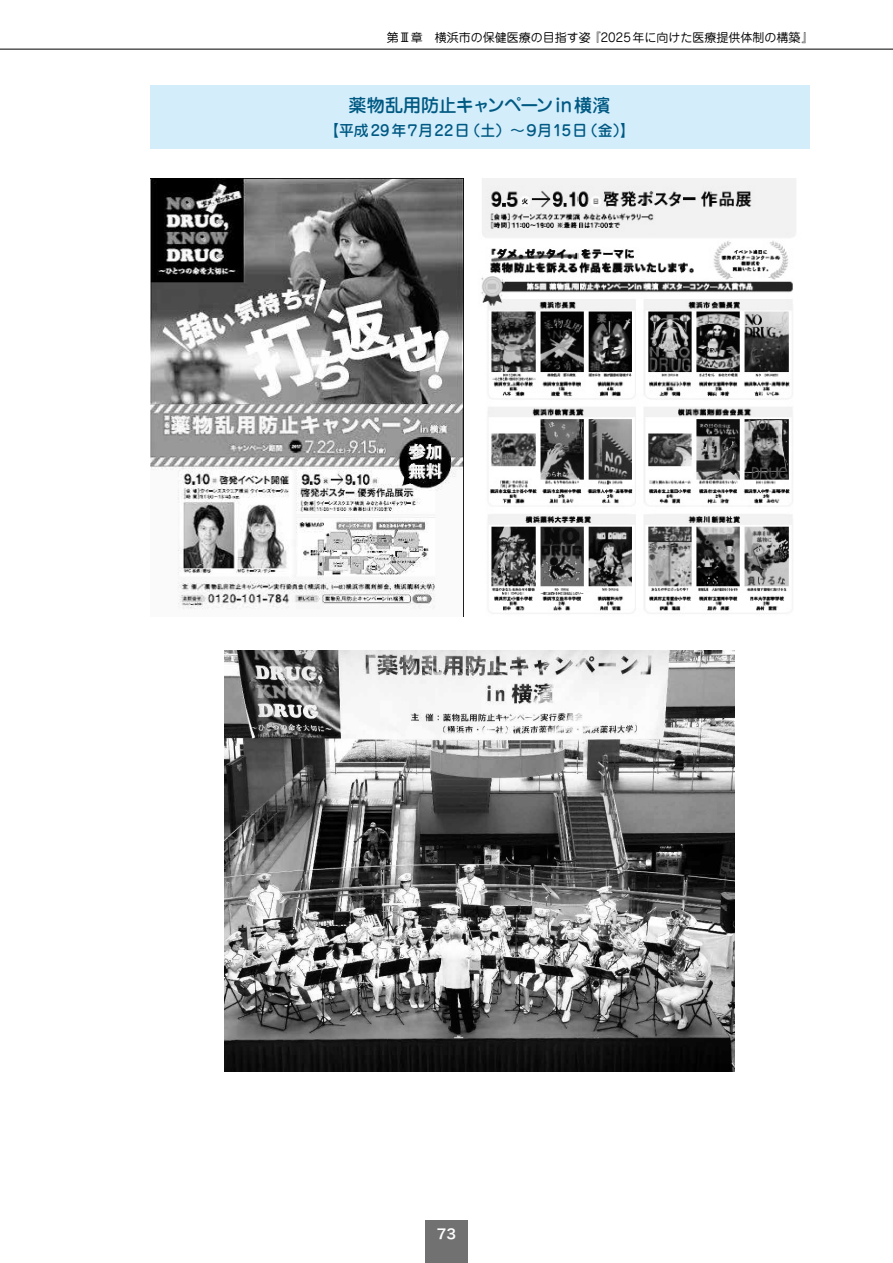
<style>
.page{position:relative;width:893px;height:1263px;background:#fff}
.page>*{position:absolute;margin:0;border:0;box-sizing:border-box;transform-origin:0 0}
.t1{font:500 18px "Jun 34 Pro";letter-spacing:-.015em;color:#005982}
.t2{font:500 14.85px "Jun 34 Pro";letter-spacing:.01em;color:#005982}
.t3{font:13.5px "Hira Kaku Pro N W6";color:#fff}
.t4{font:12px "Jun 201 Pro";color:#000}
</style>
<div class="page">
<div style="left:425px;top:1220px;width:43px;height:43px;background:#727171"></div>
<hr style="left:0;top:49px;width:893px;height:1px;background:#000">
<div style="left:150px;top:85px;width:659px;height:64px;background:#d3edfb"></div>
<img style="left:150px;top:178px;width:313px;height:431px">
<img style="left:481px;top:178px;width:315px;height:436px">
<img style="left:224px;top:651px;width:511px;height:420px">
<p class="t4" style="left:387px;top:28px;width:429px">第Ⅲ章　横浜市の保健医療の目指す姿『2025年に向けた医療提供体制の構築』</p>
<h1 class="t1" style="left:349px;top:91px;width:263px">薬物乱用防止キャンペーンin横濱</h1>
<p class="t2" style="left:324px;top:119px;width:312px">【平成29年７月22日（土）～９月15日（金）】</p>
<p class="t3" style="left:437px;top:1221px;width:21px">73</p>
</div>
